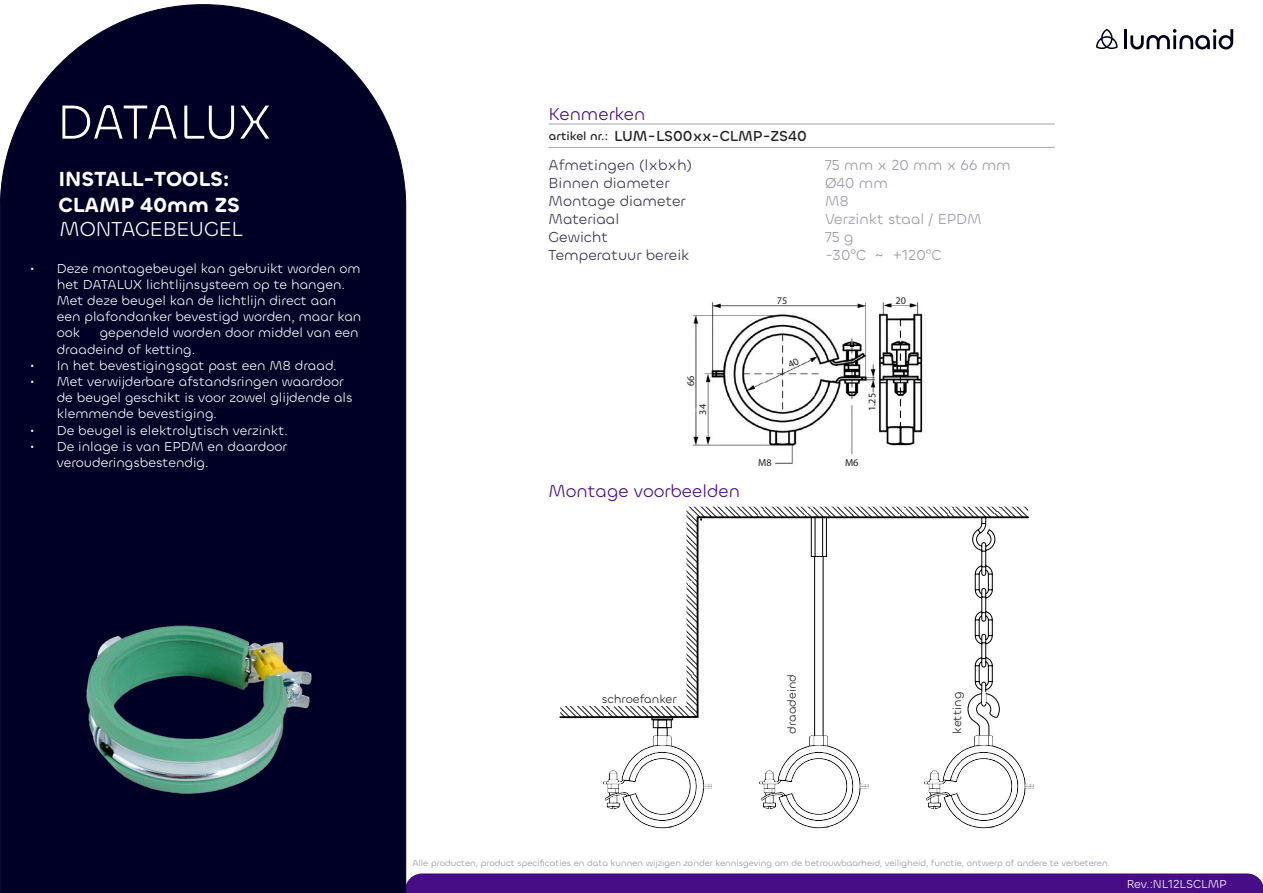
<style>
.page{position:relative;width:1263px;height:893px;background:#fff}
.page>*{position:absolute;margin:0;border:0;box-sizing:border-box;transform-origin:0 0}
.t1{font:600 21px/25.2px "Chillax";color:#fff}
.t2{font:21px "Chillax";color:#fff}
.t3{font:18px "Chillax";color:#470d87}
.t4{font:15px "Chillax";color:#333351}
.t5{font:15px "Chillax";color:#9999a8}
.t6{font:500 15px "Chillax";color:#231f20}
.t7{font:13.5px/16.2px "Chillax";color:#fff}
.t8{font:12px "Chillax";color:#231f20}
.t9{font:12px "Chillax";color:#fff}
.t10{font:500 12px "Chillax";color:#231f20}
.t11{font:10.2px "Myriad Pro";color:#231f20}
.t12{font:9px "Chillax";color:#9093a2}
</style>
<div class="page">
<div style="left:406px;top:873px;width:857px;height:20px;background:#460d86"></div>
<svg style="left:0;top:4px;width:406px;height:889px;background:#101034"></svg>
<img style="left:53px;top:574px;width:293px;height:271px">
<hr style="left:1124px;top:29px;width:3px;height:20px;background:#00021d">
<svg style="left:1130px;top:29px;width:103px;height:20px"></svg>
<svg style="left:1096px;top:29px;width:22px;height:20px"></svg>
<img style="left:57px;top:102px;width:300px;height:44px">
<img style="left:783px;top:719px;width:86px;height:110px">
<img style="left:603px;top:719px;width:180px;height:110px">
<img style="left:924px;top:736px;width:110px;height:93px">
<div style="left:652px;top:718px;width:21px;height:2px;border:1px solid #000"></div>
<div style="left:653px;top:720px;width:18px;height:8px;border:1px solid #000"></div>
<div style="left:658px;top:720px;width:9px;height:8px;border:1px solid #000"></div>
<hr style="left:823px;top:557px;width:1px;height:179px;background:#000">
<hr style="left:814px;top:557px;width:1px;height:179px;background:#000">
<svg style="left:971px;top:719px;width:22px;height:17px"></svg>
<svg style="left:686px;top:507px;width:342px;height:8px"></svg>
<svg style="left:559px;top:515px;width:470px;height:204px"></svg>
<img style="left:692px;top:302px;width:231px;height:162px">
<div style="left:840px;top:457px;width:27px;height:14px;background:#fff"></div>
<hr style="left:549px;top:124px;width:505px;height:1px;background:#a3a3a3">
<hr style="left:549px;top:147px;width:506px;height:1px;background:#a3a3a3">
<svg style="left:787px;top:357px;width:12px;height:11px"></svg>
<h1 class="t1" style="left:58px;top:167px;width:183px">INSTALL-TOOLS:<br>CLAMP 40mm ZS</h1>
<h1 class="t2" style="left:60px;top:216px;width:185px">MONTAGEBEUGEL</h1>
<p class="t7" style="left:57px;top:260px;width:306px;text-indent:-27px">• Deze montagebeugel kan gebruikt worden om het DATALUX lichtlijnsysteem op te hangen.<br>Met deze beugel kan de lichtlijn direct aan een plafondanker bevestigd worden, maar kan ook</p>
<p class="t7" style="left:57px;top:325px;width:303px;text-indent:43px">gependeld worden door middel van een draadeind of ketting.</p>
<p class="t7" style="left:30px;top:357px;width:308px">• In het bevestigingsgat past een M8 draad.</p>
<p class="t7" style="left:57px;top:373px;width:297px;text-indent:-27px">• Met verwijderbare afstandsringen waardoor de beugel geschikt is voor zowel glijdende als klemmende bevestiging.</p>
<p class="t7" style="left:30px;top:422px;width:260px">• De beugel is elektrolytisch verzinkt.</p>
<p class="t7" style="left:57px;top:438px;width:232px;text-indent:-27px">• De inlage is van EPDM en daardoor verouderingsbestendig.</p>
<p class="t3" style="left:549px;top:103px;width:98px">Kenmerken</p>
<p class="t10" style="left:549px;top:129px;width:61px">artikel nr.:</p>
<p class="t6" style="left:614px;top:127px;width:194px">LUM-LS00xx-CLMP-ZS40</p>
<p class="t4" style="left:549px;top:156px;width:145px">Afmetingen (lxbxh)</p>
<p class="t4" style="left:549px;top:174px;width:122px">Binnen diameter</p>
<p class="t4" style="left:549px;top:192px;width:138px">Montage diameter</p>
<p class="t4" style="left:549px;top:210px;width:72px">Materiaal</p>
<p class="t4" style="left:549px;top:228px;width:61px">Gewicht</p>
<p class="t4" style="left:549px;top:246px;width:142px">Temperatuur bereik</p>
<p class="t11" style="left:777px;top:294px;width:12px">75</p>
<p class="t5" style="left:825px;top:156px;width:187px">75 mm x 20 mm x 66 mm</p>
<p class="t5" style="left:825px;top:174px;width:64px">Ø40 mm</p>
<p class="t5" style="left:825px;top:192px;width:25px">M8</p>
<p class="t5" style="left:825px;top:210px;width:158px">Verzinkt staal / EPDM</p>
<p class="t5" style="left:825px;top:228px;width:30px">75 g</p>
<p class="t5" style="left:825px;top:246px;width:118px">-30°C ~ +120°C</p>
<p class="t11" style="left:895px;top:294px;width:12px">20</p>
<p class="t11" style="left:684px;top:386px;width:12px;rotate:-90deg">66</p>
<p class="t11" style="left:696px;top:414px;width:12px;rotate:-90deg">34</p>
<p class="t11" style="left:866px;top:411px;width:19px;rotate:-90deg">1.25</p>
<p class="t3" style="left:549px;top:480px;width:193px">Montage voorbeelden</p>
<p class="t11" style="left:758px;top:456px;width:15px">M8</p>
<p class="t11" style="left:845px;top:456px;width:15px">M6</p>
<p class="t8" style="left:602px;top:691px;width:76px">schroefanker</p>
<p class="t8" style="left:784px;top:733px;width:61px;rotate:-90deg">draadeind</p>
<p class="t8" style="left:950px;top:733px;width:43px;rotate:-90deg">ketting</p>
<p class="t12" style="left:412px;top:857px;width:699px">Alle producten, product specificaties en data kunnen wijzigen zonder kennisgeving om de betrouwbaarheid, veiligheid, functie, ontwerp of andere te verbeteren.</p>
<p class="t9" style="left:1127px;top:876px;width:101px">Rev.:NL12LSCLMP</p>
</div>
